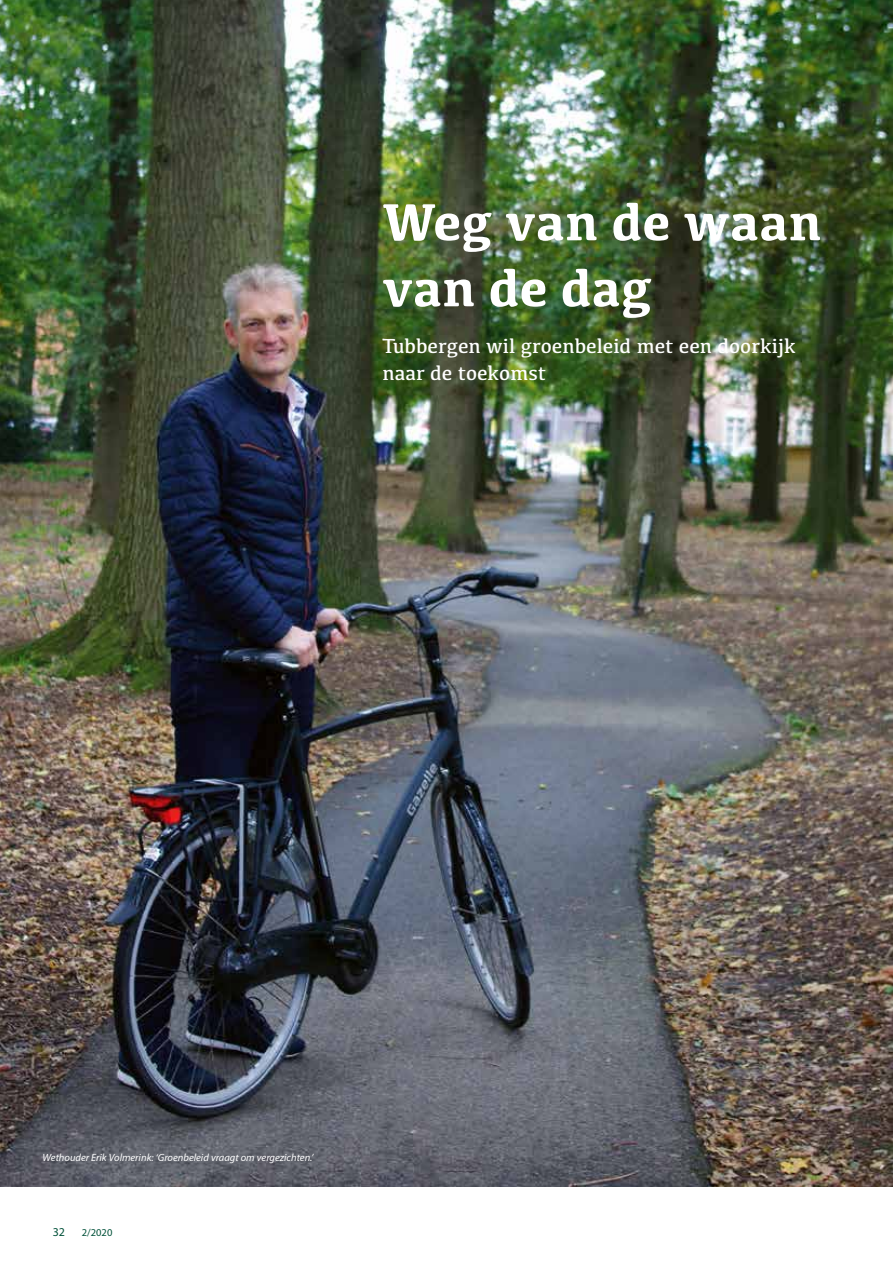
<style>
.page{position:relative;width:893px;height:1263px;background:#fff}
.page>*{position:absolute;margin:0;border:0;box-sizing:border-box;transform-origin:0 0}
.t1{font:700 54px/66px "Kefa";color:#fff}
.t2{font:21px/27px "Kefa";color:#fff}
.t3{font:12px "Myriad Pro";color:#005139}
.t4{font:italic 10.5px "Myriad Pro";color:#fff}
.t5{font:10.5px "Myriad Pro";color:#005139}
</style>
<div class="page">
<img style="left:0;top:0;width:893px;height:1186px">
<h1 class="t1" style="left:383px;top:186px;width:440px">Weg van de waan van de dag</h1>
<h2 class="t2" style="left:382px;top:332px;width:415px">Tubbergen wil groenbeleid met een doorkijk naar de toekomst</h2>
<p class="t4" style="left:43px;top:1151px;width:272px">Wethouder Erik Volmerink: ‘Groenbeleid vraagt om vergezichten.’</p>
<p class="t3" style="left:53px;top:1224px;width:14px">32</p>
<p class="t5" style="left:82px;top:1226px;width:32px">2/2020</p>
</div>
